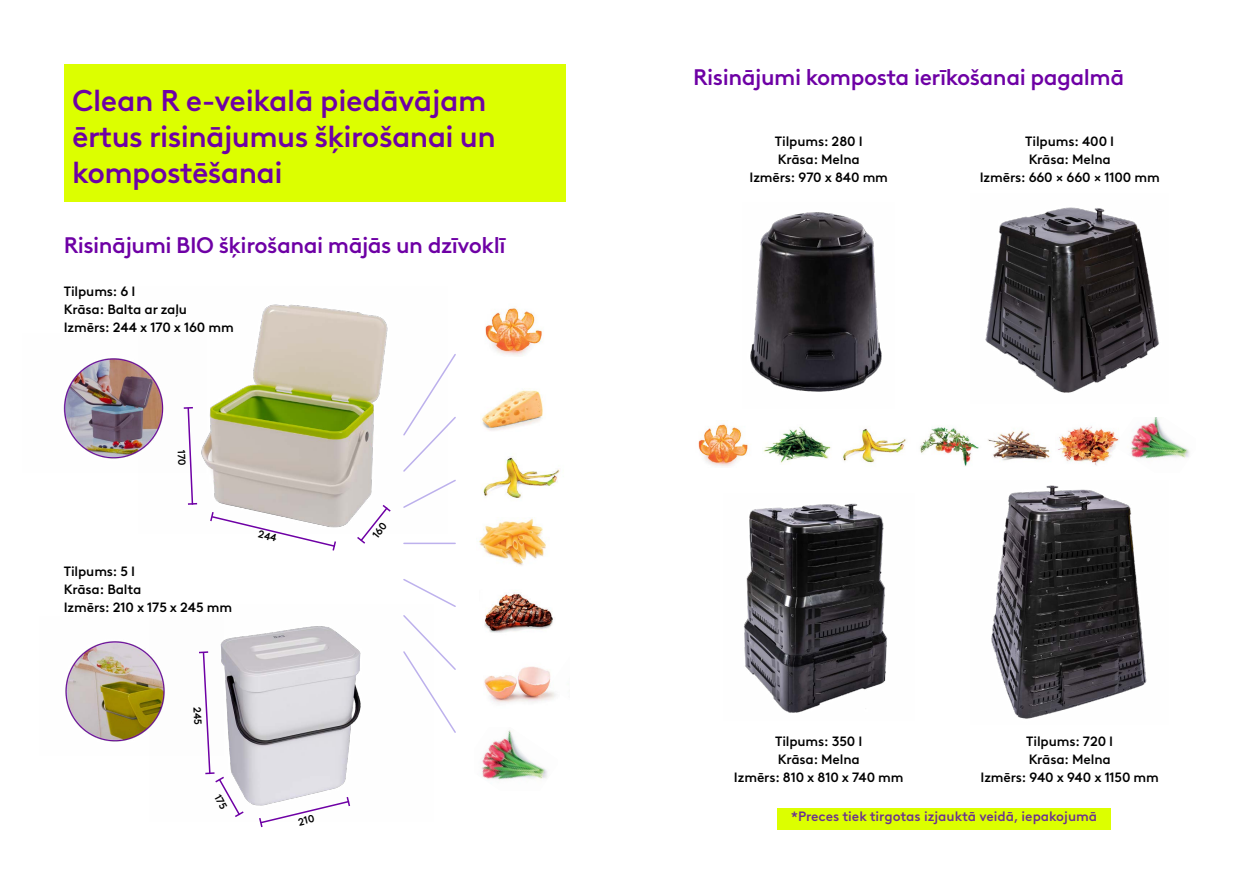
<style>
.page{position:relative;width:1259px;height:893px;background:#fff}
.page>*{position:absolute;margin:0;border:0;box-sizing:border-box;transform-origin:0 0}
.t1{font:500 30px/36px "Brown LL";letter-spacing:-.02em;color:#6e00a5}
.t2{font:500 22.5px "Brown LL";letter-spacing:-.02em;color:#6e00a5}
.t3{font:500 13.5px/18px "Brown LL";letter-spacing:-.01em;color:#000;text-align:center}
.t4{font:500 13.5px "Brown LL";color:#6b3090}
</style>
<div class="page">
<svg style="left:403px;top:354px;width:53px;height:379px"></svg>
<img style="left:224px;top:604px;width:210px;height:202px">
<img style="left:485px;top:308px;width:57px;height:48px">
<img style="left:482px;top:390px;width:61px;height:41px">
<img style="left:483px;top:457px;width:77px;height:41px">
<img style="left:484px;top:592px;width:69px;height:41px">
<img style="left:484px;top:666px;width:72px;height:38px">
<img style="left:481px;top:730px;width:66px;height:50px">
<img style="left:479px;top:518px;width:67px;height:48px">
<img style="left:750px;top:212px;width:132px;height:180px">
<img style="left:744px;top:503px;width:144px;height:210px">
<img style="left:985px;top:207px;width:174px;height:186px">
<img style="left:991px;top:485px;width:156px;height:234px">
<img style="left:1131px;top:417px;width:59px;height:42px">
<img style="left:843px;top:428px;width:63px;height:35px">
<img style="left:698px;top:424px;width:50px;height:43px">
<img style="left:988px;top:430px;width:62px;height:31px">
<img style="left:763px;top:426px;width:68px;height:37px">
<img style="left:1058px;top:426px;width:61px;height:40px">
<img style="left:920px;top:427px;width:59px;height:39px">
<div style="left:64px;top:64px;width:502px;height:138px;background:#dcff00"></div>
<img style="left:197px;top:304px;width:250px;height:229px">
<img style="left:63px;top:334px;width:144px;height:138px">
<img style="left:65px;top:640px;width:159px;height:102px">
<div style="left:777px;top:808px;width:334px;height:21px;background:#dcff00"></div>
<svg style="left:209px;top:510px;width:128px;height:41px"></svg>
<svg style="left:355px;top:503px;width:37px;height:41px"></svg>
<svg style="left:178px;top:406px;width:19px;height:99px"></svg>
<svg style="left:258px;top:795px;width:93px;height:33px"></svg>
<svg style="left:194px;top:650px;width:51px;height:167px"></svg>
<h1 class="t1" style="left:72px;top:80px;width:425px">Clean R e-veikalā piedāvājam ērtus risinājumus šķirošanai un kompostēšanai</h1>
<h2 class="t2" style="left:64px;top:228px;width:443px">Risinājumi BIO šķirošanai mājās un dzīvoklī</h2>
<p class="t3" style="left:64px;top:281px;width:172px;text-align:left">Tilpums: 6 I<br>Krāsa: Balta ar zaļu<br>Izmērs: 244 x 170 x 160 mm</p>
<p class="t3" style="left:64px;top:561px;width:170px;text-align:left">Tilpums: 5 I<br>Krāsa: Balta<br>Izmērs: 210 x 175 x 245 mm</p>
<h2 class="t2" style="left:693px;top:60px;width:432px">Risinājumi komposta ierīkošanai pagalmā</h2>
<p class="t3" style="left:749px;top:131px;width:140px">Tilpums: 280 I<br>Krāsa: Melna<br>Izmērs: 970 x 840 mm</p>
<p class="t3" style="left:979px;top:131px;width:181px">Tilpums: 400 I<br>Krāsa: Melna<br>Izmērs: 660 × 660 × 1100 mm</p>
<p class="t3" style="left:734px;top:731px;width:171px">Tilpums: 350 I<br>Krāsa: Melna<br>Izmērs: 810 x 810 x 740 mm</p>
<p class="t3" style="left:980px;top:731px;width:180px">Tilpums: 720 I<br>Krāsa: Melna<br>Izmērs: 940 x 940 x 1150 mm</p>
<p class="t4" style="left:791px;top:806px;width:307px">*Preces tiek tirgotas izjauktā veidā, iepakojumā</p>
</div>
